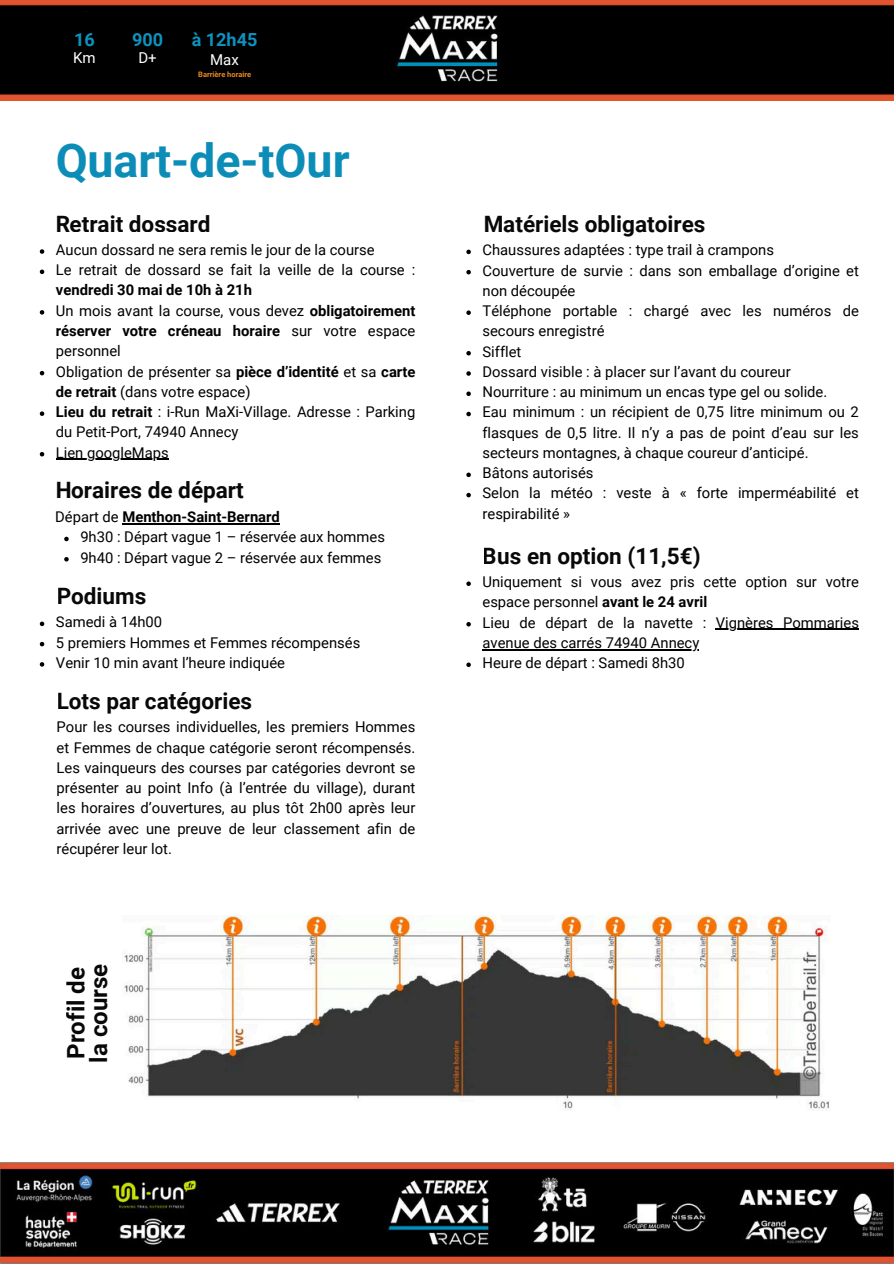
<style>
.page{position:relative;width:894px;height:1264px;background:#fff}
.page>*{position:absolute;margin:0;border:0;box-sizing:border-box;transform-origin:0 0}
.t1{font:700 46.5px "Roboto";color:#058ab6}
.t2{font:700 24px/22.5px "Roboto";color:#000}
.t3{font:700 22.5px "Roboto";color:#000}
.t4{font:700 18px "Roboto";color:#0c93bf}
.t5{font:15px "Roboto";color:#fff}
.t6{font:14.85px/20.2px "Roboto";color:#000}
.t7{font:700 7.5px "Roboto";color:#e78922}
.s1{font-weight:700}
</style>
<div class="page">
<img style="left:0;top:0;width:893px;height:100px">
<img style="left:322px;top:0;width:192px;height:100px">
<div style="left:0;top:12px;width:310px;height:77px;background:#000"></div>
<div style="left:583px;top:11px;width:310px;height:78px;background:#000"></div>
<svg style="left:40px;top:249px;width:4px;height:5px"></svg>
<svg style="left:40px;top:269px;width:4px;height:5px"></svg>
<svg style="left:40px;top:310px;width:4px;height:4px"></svg>
<svg style="left:40px;top:371px;width:4px;height:4px"></svg>
<svg style="left:40px;top:411px;width:4px;height:5px"></svg>
<svg style="left:40px;top:452px;width:4px;height:4px"></svg>
<hr style="left:56px;top:459px;width:113px;height:1px;background:#000">
<hr style="left:122px;top:523px;width:158px;height:1px;background:#000">
<svg style="left:64px;top:536px;width:5px;height:5px"></svg>
<svg style="left:64px;top:557px;width:5px;height:4px"></svg>
<svg style="left:466px;top:250px;width:4px;height:4px"></svg>
<svg style="left:466px;top:270px;width:4px;height:4px"></svg>
<svg style="left:466px;top:310px;width:4px;height:5px"></svg>
<svg style="left:466px;top:351px;width:4px;height:4px"></svg>
<svg style="left:466px;top:371px;width:4px;height:5px"></svg>
<svg style="left:466px;top:391px;width:4px;height:5px"></svg>
<svg style="left:466px;top:412px;width:4px;height:4px"></svg>
<svg style="left:466px;top:472px;width:4px;height:5px"></svg>
<svg style="left:466px;top:493px;width:4px;height:4px"></svg>
<svg style="left:40px;top:621px;width:4px;height:5px"></svg>
<svg style="left:40px;top:642px;width:4px;height:4px"></svg>
<svg style="left:40px;top:662px;width:4px;height:4px"></svg>
<svg style="left:466px;top:581px;width:4px;height:5px"></svg>
<svg style="left:466px;top:622px;width:4px;height:4px"></svg>
<hr style="left:715px;top:628px;width:143px;height:2px;background:#000">
<hr style="left:482px;top:649px;width:217px;height:1px;background:#000">
<svg style="left:466px;top:662px;width:4px;height:5px"></svg>
<img style="left:124px;top:915px;width:705px;height:195px">
<img style="left:0;top:1162px;width:893px;height:101px">
<p class="t4" style="left:74px;top:27px;width:22px">16</p>
<p class="t5" style="left:73px;top:47px;width:24px">Km</p>
<p class="t4" style="left:132px;top:27px;width:33px">900</p>
<p class="t5" style="left:138px;top:47px;width:20px">D+</p>
<p class="t4" style="left:192px;top:27px;width:67px">à 12h45</p>
<p class="t5" style="left:210px;top:49px;width:30px">Max</p>
<p class="t7" style="left:198px;top:69px;width:54px">Barrière horaire</p>
<h1 class="t1" style="left:55px;top:127px;width:296px">Quart-de-tOur</h1>
<h3 class="t3" style="left:55px;top:208px;width:157px">Retrait dossard</h3>
<p class="t6" style="left:56px;top:239px;width:361px">Aucun dossard ne sera remis le jour de la course<br>Le retrait de dossard se fait la veille de la course :</p>
<p class="t6" style="left:56px;top:279px;width:361px"><span class="s1">vendredi 30 mai de 10h à 21h<br></span>Un mois avant la course, vous devez <span class="s1">obligatoirement réserver votre créneau horaire</span> sur votre espace personnel<br>Obligation de présenter sa <span class="s1">pièce d’identité</span> et sa <span class="s1">carte de retrait</span> (dans votre espace)<br><span class="s1">Lieu du retrait</span> : i-Run MaXi-Village. Adresse : Parking du Petit-Port, 74940 Annecy<br>Lien googleMaps</p>
<h3 class="t3" style="left:55px;top:474px;width:190px">Horaires de départ</h3>
<p class="t6" style="left:80px;top:506px;width:306px;text-indent:-25px">Départ de <span class="s1">Menthon-Saint-Bernard<br></span>9h30 : Départ vague 1 – réservée aux hommes<br>9h40 : Départ vague 2 – réservée aux femmes</p>
<h3 class="t3" style="left:57px;top:580px;width:91px">Podiums</h3>
<p class="t6" style="left:56px;top:611px;width:306px">Samedi à 14h00<br>5 premiers Hommes et Femmes récompensés<br>Venir 10 min avant l’heure indiquée</p>
<h3 class="t3" style="left:57px;top:685px;width:197px">Lots par catégories</h3>
<p class="t6" style="left:57px;top:716px;width:360px;text-align:justify">Pour les courses individuelles, les premiers Hommes et Femmes de chaque catégorie seront récompensés.<br>Les vainqueurs des courses par catégories devront se présenter au point Info (à l’entrée du village), durant les horaires d’ouvertures, au plus tôt 2h00 après leur arrivée avec une preuve de leur classement afin de récupérer leur lot.</p>
<h2 class="t2" style="left:64px;top:1062px;width:100px;rotate:-90deg">Profil de la course</h2>
<h3 class="t3" style="left:483px;top:208px;width:223px">Matériels obligatoires</h3>
<p class="t6" style="left:482px;top:239px;width:378px">Chaussures adaptées : type trail à crampons<br>Couverture de survie : dans son emballage d’origine et non découpée<br>Téléphone portable : chargé avec les numéros de secours enregistré<br>Sifflet<br>Dossard visible : à placer sur l’avant du coureur Nourriture : au minimum un encas type gel ou solide.<br>Eau minimum : un récipient de 0,75 litre minimum ou 2 flasques de 0,5 litre. Il n’y a pas de point d’eau sur les secteurs montagnes, à chaque coureur d’anticipé.<br>Bâtons autorisés<br>Selon la météo : veste à « forte imperméabilité et respirabilité »</p>
<h3 class="t3" style="left:482px;top:540px;width:219px">Bus en option (11,5€)</h3>
<p class="t6" style="left:482px;top:571px;width:378px">Uniquement si vous avez pris cette option sur votre espace personnel <span class="s1">avant le 24 avril<br></span>Lieu de départ de la navette : Vignères Pommaries avenue des carrés 74940 Annecy<br>Heure de départ : Samedi 8h30</p>
</div>
